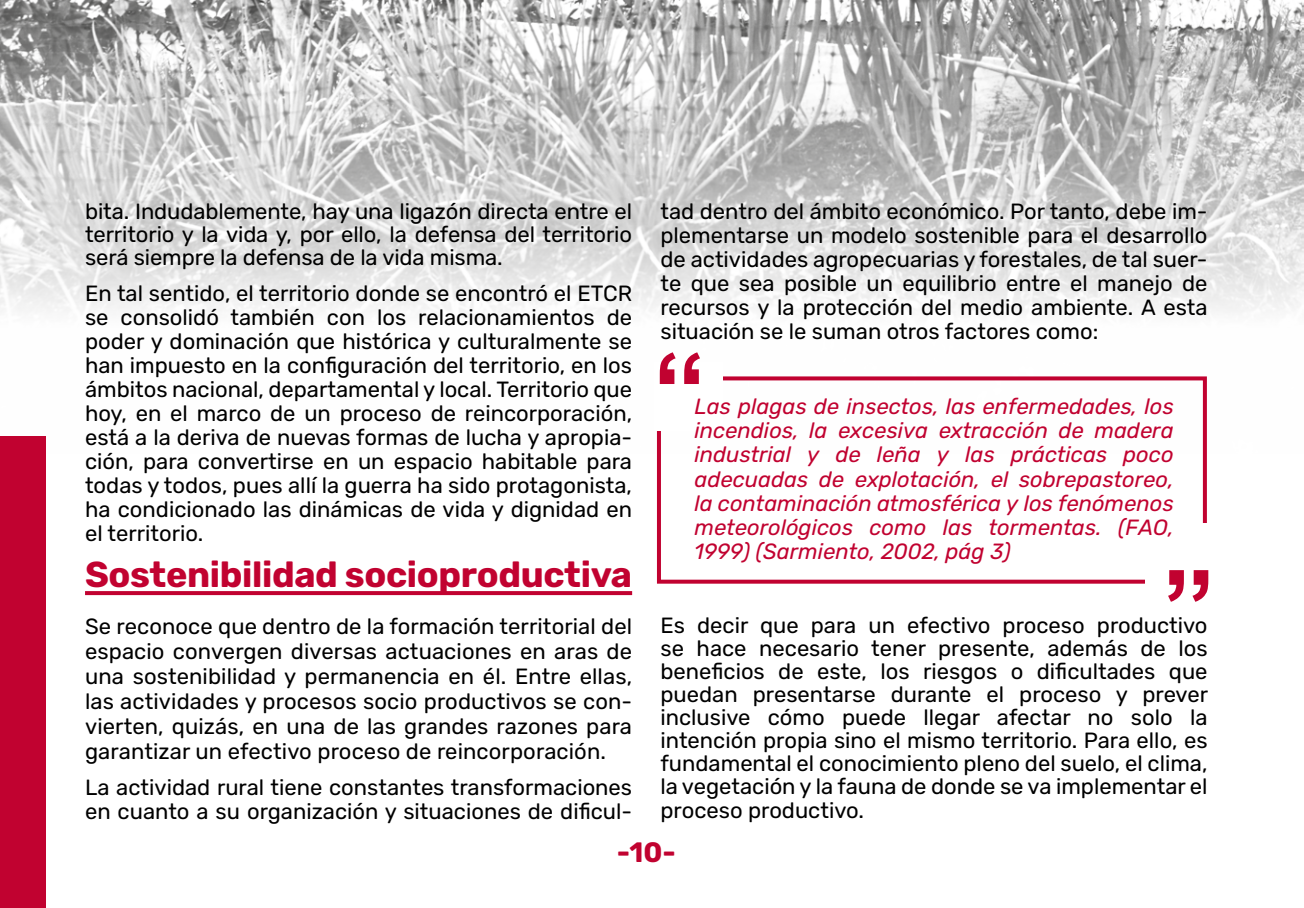
<style>
.page{position:relative;width:1304px;height:908px;background:#fff}
.page>*{position:absolute;margin:0;border:0;box-sizing:border-box;transform-origin:0 0}
.t1{font:700 36px "Rubik";letter-spacing:-.01em;color:#c10230}
.t2{font:700 28px "Rubik";color:#c10230}
.t3{font:22px/24px "Rubik";color:#000;text-align:justify}
.t4{font:italic 22px/24px "Rubik";color:#c10230;text-align:justify}
</style>
<div class="page">
<img style="left:0;top:0;width:1304px;height:454px">
<svg style="left:85px;top:591px;width:547px;height:4px;background:#c20734"></svg>
<div style="left:657px;top:376px;width:550px;height:207px;border:4px solid #c10230"></div>
<div style="left:655px;top:362px;width:68px;height:68px;background:#fff"></div>
<svg style="left:660px;top:352px;width:40px;height:32px"></svg>
<div style="left:1145px;top:523px;width:68px;height:68px;background:#fff"></div>
<svg style="left:1168px;top:570px;width:40px;height:31px"></svg>
<div style="left:0;top:437px;width:45px;height:470px;background:#c10230"></div>
<p class="t3" style="left:85px;top:200px;width:549px;line-height:23px">bita. Indudablemente, hay una ligazón directa entre el territorio y la vida y, por ello, la defensa del territorio será siempre la defensa de la vida misma.</p>
<p class="t3" style="left:85px;top:281px;width:549px">En tal sentido, el territorio donde se encontró el ETCR se consolidó también con los relacionamientos de poder y dominación que histórica y culturalmente se han impuesto en la configuración del territorio, en los ámbitos nacional, departamental y local. Territorio que hoy, en el marco de un proceso de reincorporación, está a la deriva de nuevas formas de lucha y apropia&shy;ción, para convertirse en un espacio habitable para todas y todos, pues allí la guerra ha sido protagonista, ha condicionado las dinámicas de vida y dignidad en el territorio.</p>
<h1 class="t1" style="left:85px;top:553px;width:549px">Sostenibilidad socioproductiva</h1>
<p class="t3" style="left:85px;top:614px;width:549px;line-height:25px">Se reconoce que dentro de la formación territorial del espacio convergen diversas actuaciones en aras de una sostenibilidad y permanencia en él. Entre ellas, las actividades y procesos socio productivos se con&shy;vierten, quizás, en una de las grandes razones para garantizar un efectivo proceso de reincorporación.</p>
<p class="t3" style="left:85px;top:775px;width:549px">La actividad rural tiene constantes transformaciones en cuanto a su organización y situaciones de dificul-</p>
<p class="t3" style="left:660px;top:200px;width:549px">tad dentro del ámbito económico. Por tanto, debe im&shy;plementarse un modelo sostenible para el desarrollo de actividades agropecuarias y forestales, de tal suer&shy;te que sea posible un equilibrio entre el manejo de recursos y la protección del medio ambiente. A esta situación se le suman otros factores como:</p>
<p class="t4" style="left:694px;top:395px;width:481px">Las plagas de insectos, las enfermedades, los incendios, la excesiva extracción de madera industrial y de leña y las prácticas poco adecuadas de explotación, el sobrepastoreo, la contaminación atmosférica y los fenómenos meteorológicos como las tormentas. (FAO, 1999) (Sarmiento, 2002, pág 3)</p>
<p class="t3" style="left:660px;top:613px;width:549px;line-height:23.2px">Es decir que para un efectivo proceso productivo se hace necesario tener presente, además de los beneficios de este, los riesgos o dificultades que puedan presentarse durante el proceso y prever inclusive cómo puede llegar afectar no solo la intención propia sino el mismo territorio. Para ello, es fundamental el conocimiento pleno del suelo, el clima, la vegetación y la fauna de donde se va implementar el proceso productivo.</p>
<p class="t2" style="left:617px;top:836px;width:60px">-10-</p>
</div>
